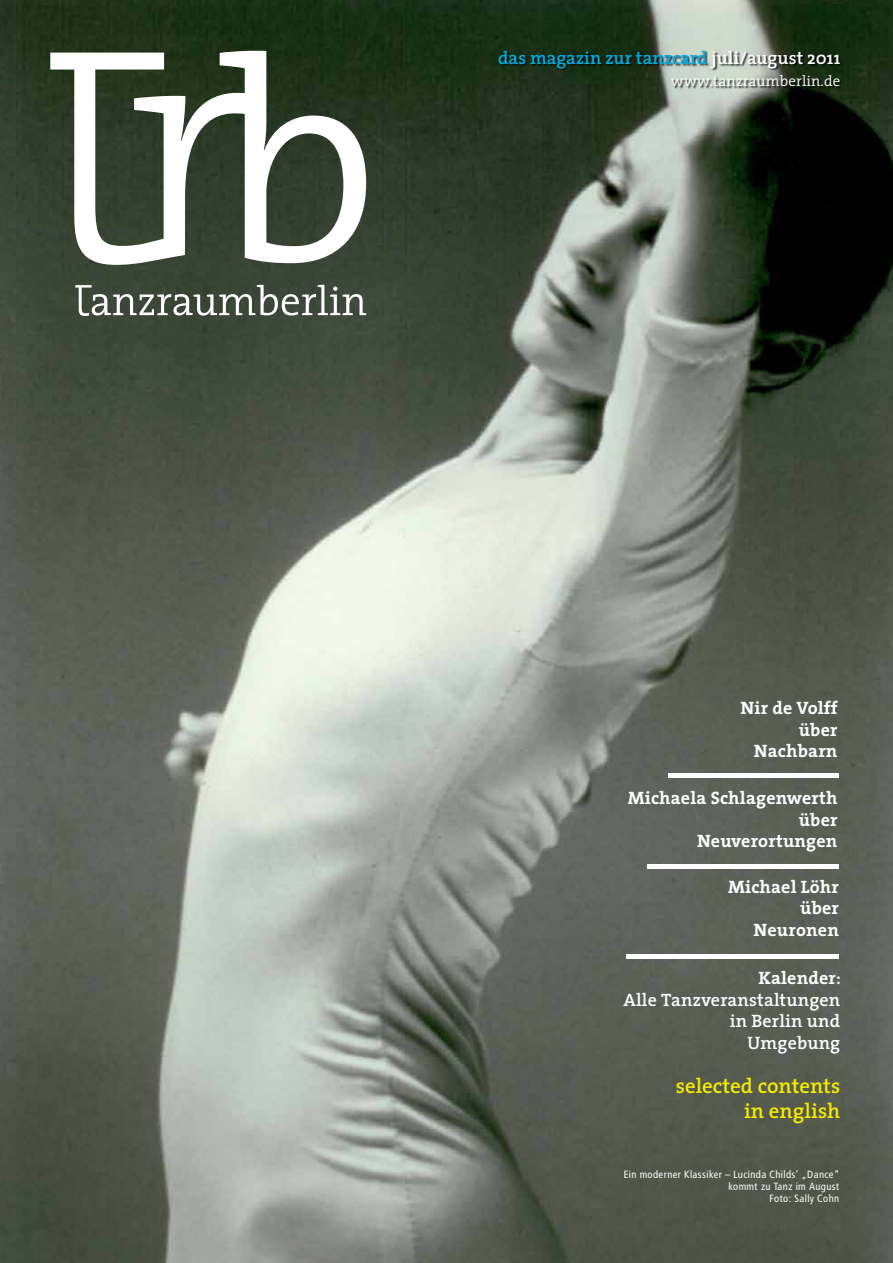
<style>
.page{position:relative;width:893px;height:1263px;background:#fff}
.page>*{position:absolute;margin:0;border:0;box-sizing:border-box;transform-origin:0 0}
.t1{font:600 21px/25.2px "The Serif";color:#f5eb00;text-align:right}
.t2{font:700 18px/21.6px "The Serif";letter-spacing:.01em;color:#fff;text-align:right}
.t3{font:600 18px/21.6px "The Serif";letter-spacing:.01em;color:#fff;text-align:right}
.t4{font:600 18px "The Serif";color:#00ade4}
.t5{font:300 15px "The Serif";letter-spacing:.01em;color:#fff}
.t6{font:10.5px/12px "Transit Print OT";color:#fff;text-align:right}
.s1{color:#fff}
.s2{font-weight:700}
</style>
<div class="page">
<img style="left:0;top:0;width:893px;height:1263px">
<svg style="left:50px;top:51px;width:316px;height:214px"></svg>
<div style="left:499px;top:51px;width:343px;height:38px;background:#000;opacity:.75"></div>
<hr style="left:669px;top:773px;width:170px;height:4px;background:#fff">
<hr style="left:647px;top:865px;width:192px;height:4px;background:#fff">
<hr style="left:626px;top:954px;width:213px;height:4px;background:#fff">
<svg style="left:75px;top:285px;width:291px;height:31px"></svg>
<p class="t4" style="left:498px;top:43px;width:344px">das magazin zur tanzcard <span class="s1">juli/august 2011</span></p>
<p class="t5" style="left:671px;top:69px;width:171px">www.tanzraumberlin.de</p>
<p class="t2" style="left:740px;top:697px;width:98px">Nir de Volff über<br>Nachbarn</p>
<p class="t2" style="left:628px;top:787px;width:211px">Michaela Schlagenwerth über<br>Neuverortungen</p>
<p class="t2" style="left:728px;top:875px;width:112px">Michael Löhr über<br>Neuronen</p>
<p class="t3" style="left:623px;top:966px;width:219px"><span class="s2">Kalender</span>:<br>Alle Tanzveranstaltungen in Berlin und<br>Umgebung</p>
<p class="t1" style="left:676px;top:1073px;width:166px">selected contents in english</p>
<p class="t6" style="left:624px;top:1168px;width:218px">Ein moderner Klassiker – Lucinda Childs’ „Dance“ kommt zu Tanz im August<br>Foto: Sally Cohn</p>
</div>
